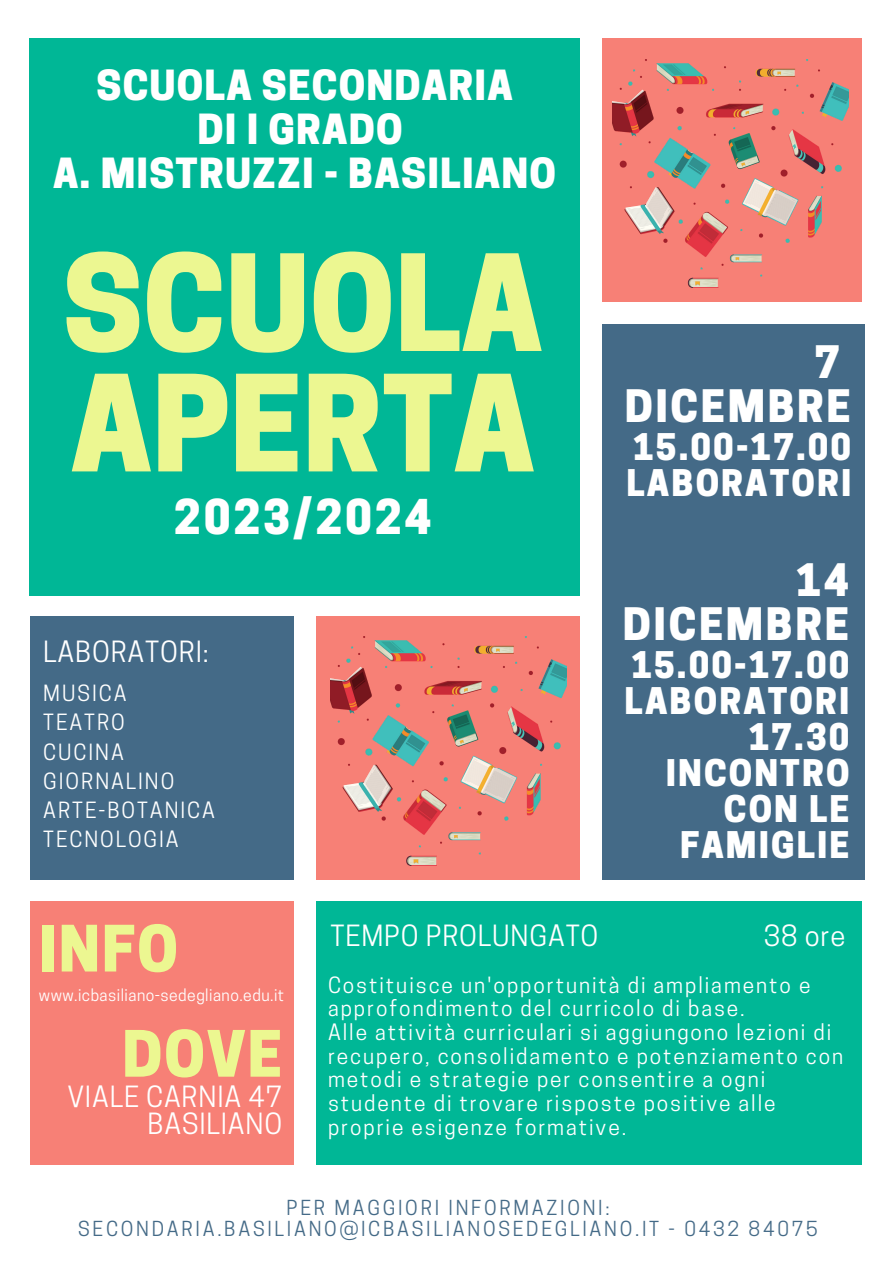
<style>
.page{position:relative;width:894px;height:1264px;background:#fff}
.page>*{position:absolute;margin:0;border:0;box-sizing:border-box;transform-origin:0 0}
.t1{font:800 125.25px "Cooper Hewitt";color:#ecf791}
.t2{font:800 59.85px "Cooper Hewitt";letter-spacing:.03em;color:#ecf791}
.t3{font:800 45px "Cooper Hewitt";letter-spacing:.06em;color:#fff}
.t4{font:800 42px "Cooper Hewitt";letter-spacing:.06em;color:#fff}
.t5{font:800 39px "Cooper Hewitt";letter-spacing:.03em;color:#fff}
.t6{font:800 34.5px/36px "Cooper Hewitt";letter-spacing:.06em;color:#fff;text-align:right}
.t7{font:27.45px "Cooper Hewitt";letter-spacing:.03em;color:#fff}
.t8{font:21px/23.7px "Cooper Hewitt";letter-spacing:.09em;color:#fff}
.t9{font:19.5px "Cooper Hewitt";letter-spacing:.14em;color:#446a87}
.t10{font:15.75px "Cooper Hewitt";letter-spacing:.03em;color:#fff}
</style>
<div class="page">
<div style="left:30px;top:38px;width:550px;height:557px;background:#00b796"></div>
<div style="left:602px;top:38px;width:259px;height:264px;background:#f78076"></div>
<div style="left:316px;top:615px;width:264px;height:264px;background:#f78076"></div>
<div style="left:30px;top:901px;width:263px;height:263px;background:#f78076"></div>
<div style="left:30px;top:615px;width:263px;height:264px;background:#446a87"></div>
<div style="left:602px;top:323px;width:263px;height:556px;background:#446a87"></div>
<div style="left:316px;top:901px;width:545px;height:263px;background:#00b796"></div>
<img style="left:612px;top:59px;width:236px;height:229px">
<img style="left:330px;top:636px;width:236px;height:229px">
<p class="t5" style="left:96px;top:71px;width:417px">SCUOLA SECONDARIA</p>
<p class="t5" style="left:197px;top:115px;width:206px">DI I GRADO</p>
<p class="t5" style="left:53px;top:159px;width:504px">A. MISTRUZZI - BASILIANO</p>
<p class="t1" style="left:63px;top:257px;width:481px">SCUOLA</p>
<p class="t1" style="left:71px;top:377px;width:465px">APERTA</p>
<p class="t3" style="left:174px;top:500px;width:259px">2023/2024</p>
<p class="t7" style="left:43px;top:641px;width:167px">LABORATORI:</p>
<p class="t8" style="left:43px;top:684px;width:85px">MUSICA</p>
<p class="t8" style="left:43px;top:713px;width:83px">TEATRO</p>
<p class="t8" style="left:43px;top:742px;width:82px">CUCINA</p>
<p class="t8" style="left:43px;top:771px;width:132px">GIORNALINO</p>
<p class="t8" style="left:43px;top:801px;width:173px">ARTE-BOTANICA</p>
<p class="t8" style="left:43px;top:830px;width:137px">TECNOLOGIA</p>
<p class="t4" style="left:814px;top:347px;width:27px">7</p>
<p class="t4" style="left:624px;top:390px;width:227px">DICEMBRE</p>
<p class="t6" style="left:633px;top:434px;width:219px">15.00-17.00</p>
<p class="t6" style="left:626px;top:470px;width:226px">LABORATORI</p>
<p class="t4" style="left:795px;top:564px;width:54px">14</p>
<p class="t4" style="left:622px;top:608px;width:227px">DICEMBRE</p>
<p class="t6" style="left:631px;top:651px;width:219px">15.00-17.00</p>
<p class="t6" style="left:624px;top:687px;width:226px">LABORATORI</p>
<p class="t6" style="left:748px;top:723px;width:102px">17.30</p>
<p class="t6" style="left:665px;top:759px;width:185px">INCONTRO<br>CON LE<br>FAMIGLIE</p>
<p class="t2" style="left:39px;top:926px;width:140px">INFO</p>
<p class="t10" style="left:39px;top:988px;width:247px">www.icbasiliano-sedegliano.edu.it</p>
<p class="t2" style="left:122px;top:1031px;width:161px">DOVE</p>
<p class="t7" style="left:67px;top:1085px;width:216px">VIALE CARNIA 47</p>
<p class="t7" style="left:147px;top:1112px;width:136px">BASILIANO</p>
<p class="t7" style="left:330px;top:925px;width:269px">TEMPO PROLUNGATO</p>
<p class="t8" style="left:328px;top:975px;width:484px">Costituisce un'opportunità di ampliamento e approfondimento del curricolo di base.</p>
<p class="t8" style="left:328px;top:1022px;width:516px">Alle attività curriculari si aggiungono lezioni di recupero, consolidamento e potenziamento con metodi e strategie per consentire a ogni studente di trovare risposte positive alle proprie esigenze formative.</p>
<p class="t7" style="left:763px;top:925px;width:83px">38 ore</p>
<p class="t9" style="left:286px;top:1199px;width:324px">PER MAGGIORI INFORMAZIONI:</p>
<p class="t9" style="left:78px;top:1221px;width:741px">SECONDARIA.BASILIANO@ICBASILIANOSEDEGLIANO.IT - 0432 84075</p>
</div>
